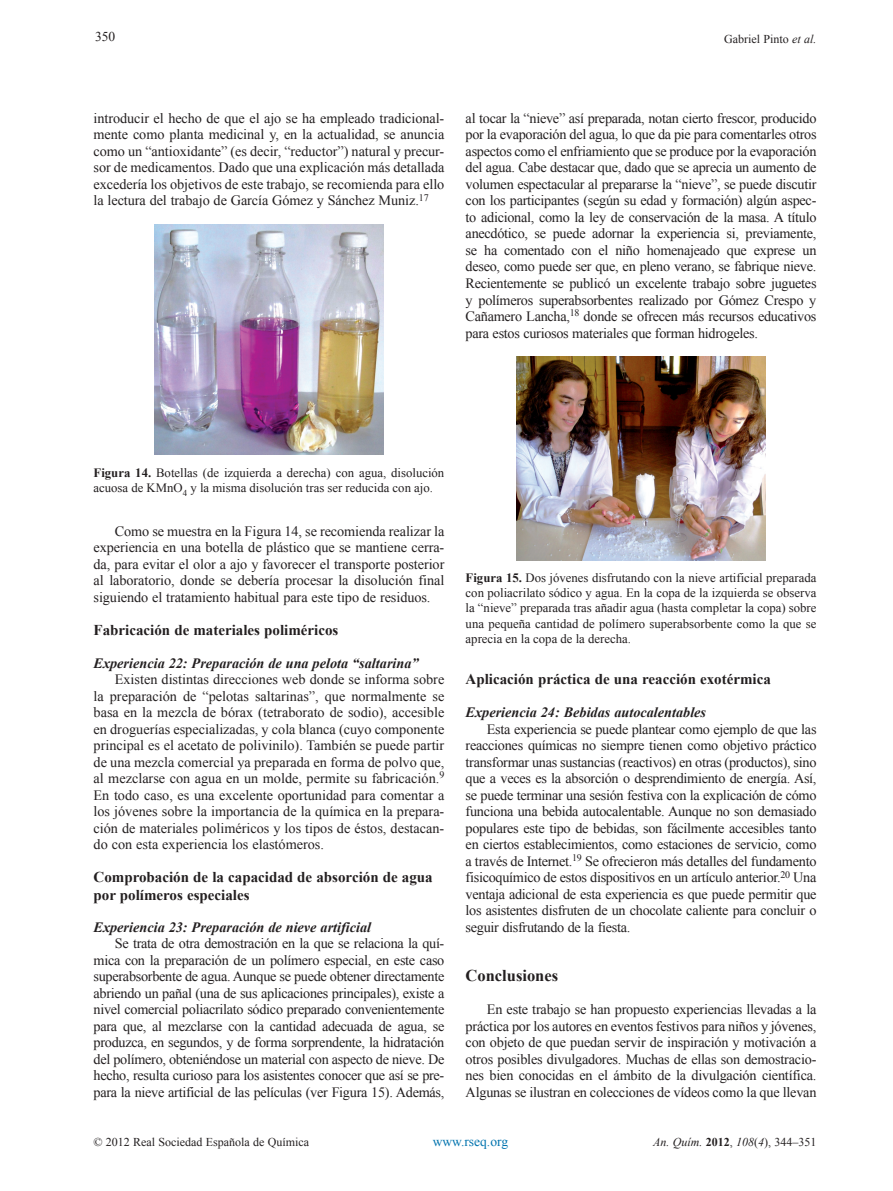
<style>
.page{position:relative;width:893px;height:1191px;background:#fff}
.page>*{position:absolute;margin:0;border:0;box-sizing:border-box;transform-origin:0 0}
.t1{font:700 16.5px "Times New Roman";color:#231f20}
.t2{font:700 15px/18px "Times New Roman";color:#231f20}
.t3{font:14.25px/16.5px "Times New Roman";letter-spacing:-.015em;color:#231f20;text-align:justify}
.t4{font:italic 700 14.25px "Times New Roman";color:#231f20}
.t5{font:13.5px "Times New Roman";color:#0073ae}
.t6{font:13.5px "Times New Roman";color:#231f20}
.t7{font:12.75px/15.3px "Times New Roman";color:#231f20}
.t8{font:12px "Times New Roman";color:#231f20}
.t9{font:italic 12px "Times New Roman";color:#231f20}
.s1{font-style:italic}
.s2{font-weight:700}
.s3{font-weight:700;font-style:normal}
.s4{font-style:normal}
</style>
<div class="page">
<img style="left:155px;top:225px;width:228px;height:230px">
<img style="left:516px;top:357px;width:250px;height:203px">
<p class="t6" style="left:95px;top:32px;width:22px">350</p>
<p class="t8" style="left:724px;top:34px;width:94px">Gabriel Pinto <span class="s1">et al.</span></p>
<p class="t3" style="left:94px;top:111px;width:352px">introducir el hecho de que el ajo se ha empleado tradicional&shy;mente como planta medicinal y, en la actualidad, se anuncia como un “antioxidante” (es decir, “reductor”) natural y precur&shy;sor de medicamentos. Dado que una explicación más detallada excedería los objetivos de este trabajo, se recomienda para ello la lectura del trabajo de García Gómez y Sánchez Muniz.<sup>17</sup></p>
<p class="t3" style="left:466px;top:111px;width:352px">al tocar la “nieve” así preparada, notan cierto frescor, producido por la evaporación del agua, lo que da pie para comentarles otros aspectos como el enfriamiento que se produce por la evaporación del agua. Cabe destacar que, dado que se aprecia un aumento de volumen espectacular al prepararse la “nieve”, se puede discutir con los participantes (según su edad y formación) algún aspec&shy;to adicional, como la ley de conservación de la masa. A título anecdótico, se puede adornar la experiencia si, previamente, se ha comentado con el niño homenajeado que exprese un deseo, como puede ser que, en pleno verano, se fabrique nieve.<br>Recientemente se publicó un excelente trabajo sobre juguetes y polímeros superabsorbentes realizado por Gómez Crespo y Cañamero Lancha,<sup>18</sup> donde se ofrecen más recursos educativos para estos curiosos materiales que forman hidrogeles.</p>
<p class="t7" style="left:94px;top:466px;width:352px"><span class="s2">Figura 14.</span> Botellas (de izquierda a derecha) con agua, disolución acuosa de KMnO<sub>4</sub> y la misma disolución tras ser reducida con ajo.</p>
<p class="t3" style="left:94px;top:524px;width:352px;text-indent:21px">Como se muestra en la Figura 14, se recomienda realizar la experiencia en una botella de plástico que se mantiene cerra&shy;da, para evitar el olor a ajo y favorecer el transporte posterior al laboratorio, donde se debería procesar la disolución final siguiendo el tratamiento habitual para este tipo de residuos.</p>
<p class="t2" style="left:94px;top:622px;width:246px">Fabricación de materiales poliméricos</p>
<p class="t4" style="left:94px;top:658px;width:327px">Experiencia 22: Preparación de una pelota “saltarina”</p>
<p class="t3" style="left:94px;top:672px;width:352px;text-indent:21px">Existen distintas direcciones web donde se informa sobre la preparación de “pelotas saltarinas”, que normalmente se basa en la mezcla de bórax (tetraborato de sodio), accesible en droguerías especializadas, y cola blanca (cuyo componente principal es el acetato de polivinilo). También se puede partir de una mezcla comercial ya preparada en forma de polvo que, al mezclarse con agua en un molde, permite su fabricación.<sup>9<br></sup>En todo caso, es una excelente oportunidad para comentar a los jóvenes sobre la importancia de la química en la prepara&shy;ción de materiales poliméricos y los tipos de éstos, destacan&shy;do con esta experiencia los elastómeros.</p>
<p class="t2" style="left:94px;top:869px;width:341px">Comprobación de la capacidad de absorción de agua por polímeros especiales</p>
<p class="t4" style="left:94px;top:922px;width:279px">Experiencia 23: Preparación de nieve artificial</p>
<p class="t3" style="left:94px;top:936px;width:352px;text-indent:21px">Se trata de otra demostración en la que se relaciona la quí&shy;mica con la preparación de un polímero especial, en este caso superabsorbente de agua. Aunque se puede obtener directamente abriendo un pañal (una de sus aplicaciones principales), existe a nivel comercial poliacrilato sódico preparado convenientemente para que, al mezclarse con la cantidad adecuada de agua, se produzca, en segundos, y de forma sorprendente, la hidratación del polímero, obteniéndose un material con aspecto de nieve. De hecho, resulta curioso para los asistentes conocer que así se pre&shy;para la nieve artificial de las películas (ver Figura 15). Además,</p>
<p class="t7" style="left:466px;top:571px;width:352px;text-align:justify"><span class="s2">Figura 15.</span> Dos jóvenes disfrutando con la nieve artificial preparada con poliacrilato sódico y agua. En la copa de la izquierda se observa la “nieve” preparada tras añadir agua (hasta completar la copa) sobre una pequeña cantidad de polímero superabsorbente como la que se aprecia en la copa de la derecha.</p>
<p class="t2" style="left:466px;top:671px;width:307px">Aplicación práctica de una reacción exotérmica</p>
<p class="t4" style="left:466px;top:707px;width:242px">Experiencia 24: Bebidas autocalentables</p>
<p class="t3" style="left:466px;top:722px;width:352px;text-indent:21px">Esta experiencia se puede plantear como ejemplo de que las reacciones químicas no siempre tienen como objetivo práctico transformar unas sustancias (reactivos) en otras (productos), sino que a veces es la absorción o desprendimiento de energía. Así, se puede terminar una sesión festiva con la explicación de cómo funciona una bebida autocalentable. Aunque no son demasiado populares este tipo de bebidas, son fácilmente accesibles tanto en ciertos establecimientos, como estaciones de servicio, como a través de Internet.<sup>19</sup> Se ofrecieron más detalles del fundamento fisicoquímico de estos dispositivos en un artículo anterior.<sup>20</sup> Una ventaja adicional de esta experiencia es que puede permitir que los asistentes disfruten de un chocolate caliente para concluir o seguir disfrutando de la fiesta.</p>
<p class="t1" style="left:466px;top:970px;width:94px">Conclusiones</p>
<p class="t3" style="left:466px;top:1002px;width:352px;text-indent:21px">En este trabajo se han propuesto experiencias llevadas a la práctica por los autores en eventos festivos para niños y jóvenes, con objeto de que puedan servir de inspiración y motivación a otros posibles divulgadores. Muchas de ellas son demostracio&shy;nes bien conocidas en el ámbito de la divulgación científica.<br>Algunas se ilustran en colecciones de vídeos como la que llevan</p>
<p class="t8" style="left:94px;top:1138px;width:217px">© 2012 Real Sociedad Española de Química</p>
<p class="t5" style="left:433px;top:1137px;width:77px">www.rseq.org</p>
<p class="t9" style="left:653px;top:1138px;width:165px">An. Quím. <span class="s3">2012</span><span class="s4">,</span> 108<span class="s4">(</span>4<span class="s4">), 344–351</span></p>
</div>
